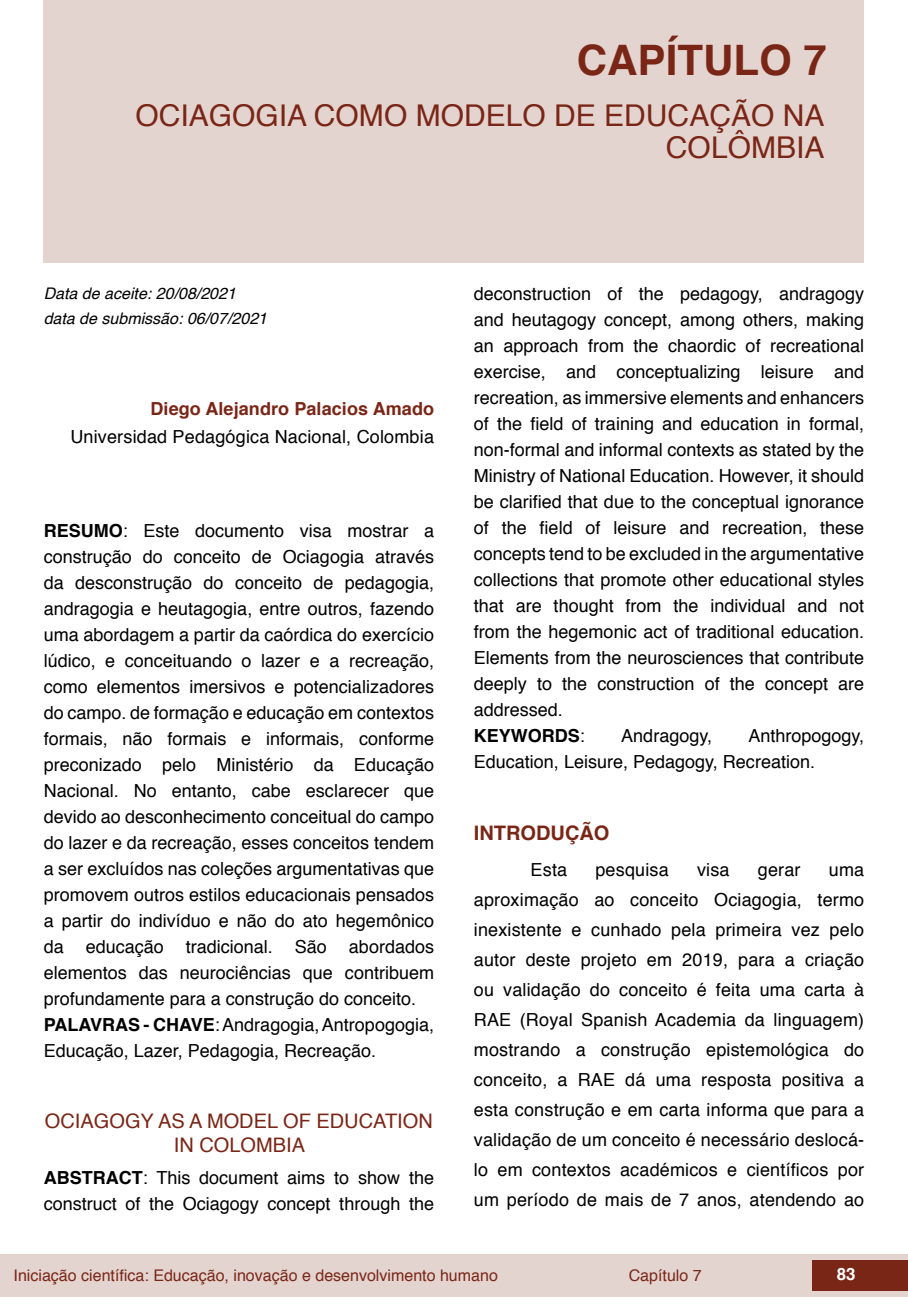
<style>
.page{position:relative;width:908px;height:1304px;background:#fff}
.page>*{position:absolute;margin:0;border:0;box-sizing:border-box;transform-origin:0 0}
.t1{font:700 42px "Helvetica";color:#7a2616}
.t2{font:30px/32px "Helvetica";color:#7a2616;text-align:right}
.t3{font:20px/24px "Helvetica";color:#7a2616;text-align:center}
.t4{font:700 20px "Helvetica";color:#7a2616}
.t5{font:18px/26px "Helvetica";color:#000}
.t6{font:700 18px "Helvetica";letter-spacing:.005em;color:#7a2616}
.t7{font:700 16.8px "Helvetica";color:#fff}
.t8{font:16px "Helvetica";color:#7a2616}
.t9{font:italic 16px "Helvetica";color:#000}
.s1{font-weight:700}
</style>
<div class="page">
<div style="left:0;top:1254px;width:906px;height:43px;background:#e4d4d0"></div>
<div style="left:812px;top:1261px;width:95px;height:30px;background:#7a2616"></div>
<div style="left:44px;top:0;width:819px;height:263px;background:#e4d4d0"></div>
<h1 class="t1" style="left:576px;top:26px;width:251px">CAPÍTULO 7</h1>
<h2 class="t2" style="left:135px;top:101px;width:690px">OCIAGOGIA COMO MODELO DE EDUCAÇÃO NA<br>COLÔMBIA</h2>
<p class="t9" style="left:44px;top:280px;width:194px">Data de aceite: 20/08/2021</p>
<p class="t9" style="left:44px;top:306px;width:225px">data de submissão: 06/07/2021</p>
<p class="t6" style="left:150px;top:395px;width:285px">Diego Alejandro Palacios Amado</p>
<p class="t5" style="left:70px;top:424px;width:365px">Universidad Pedagógica Nacional, Colombia</p>
<p class="t5" style="left:44px;top:518px;width:392px"><span class="s1">RESUMO</span>: Este documento visa mostrar a construção do conceito de Ociagogia através da desconstrução do conceito de pedagogia, andragogia e heutagogia, entre outros, fazendo uma abordagem a partir da caórdica do exercício lúdico, e conceituando o lazer e a recreação, como elementos imersivos e potencializadores do campo. de formação e educação em contextos formais, não formais e informais, conforme preconizado pelo Ministério da Educação Nacional. No entanto, cabe esclarecer que devido ao desconhecimento conceitual do campo do lazer e da recreação, esses conceitos tendem a ser excluídos nas coleções argumentativas que promovem outros estilos educacionais pensados a partir do indivíduo e não do ato hegemônico da educação tradicional. São abordados elementos das neurociências que contribuem profundamente para a construção do conceito.<br><span class="s1">PALAVRAS - CHAVE</span>: Andragogia, Antropogogia, Educação, Lazer, Pedagogia, Recreação.</p>
<p class="t3" style="left:45px;top:1110px;width:389px">OCIAGOGY AS A MODEL OF EDUCATION<br>IN COLOMBIA</p>
<p class="t5" style="left:44px;top:1165px;width:392px"><span class="s1">ABSTRACT</span>: This document aims to show the construct of the Ociagogy concept through the</p>
<p class="t5" style="left:473px;top:281px;width:392px">deconstruction of the pedagogy, andragogy and heutagogy concept, among others, making an approach from the chaordic of recreational exercise, and conceptualizing leisure and recreation, as immersive elements and enhancers of the field of training and education in formal, non-formal and informal contexts as stated by the Ministry of National Education. However, it should be clarified that due to the conceptual ignorance of the field of leisure and recreation, these concepts tend to be excluded in the argumentative collections that promote other educational styles that are thought from the individual and not from the hegemonic act of traditional education.<br>Elements from the neurosciences that contribute deeply to the construction of the concept are addressed.<br><span class="s1">KEYWORDS</span>:</p>
<p class="t5" style="left:473px;top:723px;width:392px;text-indent:274px">Anthropogogy,<br>Education, Leisure, Pedagogy, Recreation.</p>
<p class="t5" style="left:621px;top:723px;width:92px">Andragogy,</p>
<p class="t4" style="left:473px;top:817px;width:137px">INTRODUÇÃO</p>
<p class="t5" style="left:530px;top:857px;width:38px">Esta</p>
<p class="t5" style="left:595px;top:857px;width:75px">pesquisa</p>
<p class="t5" style="left:696px;top:857px;width:34px">visa</p>
<p class="t5" style="left:757px;top:857px;width:44px">gerar</p>
<p class="t5" style="left:473px;top:855px;width:392px;line-height:30px;text-align:justify;text-indent:355px">uma aproximação ao conceito Ociagogia, termo inexistente e cunhado pela primeira vez pelo autor deste projeto em 2019, para a criação ou validação do conceito é feita uma carta à RAE (Royal Spanish Academia da linguagem) mostrando a construção epistemológica do conceito, a RAE dá uma resposta positiva a esta construção e em carta informa que para a validação de um conceito é necessário deslocá&shy;lo em contextos académicos e científicos por um período de mais de 7 anos, atendendo ao</p>
<p class="t8" style="left:14px;top:1263px;width:485px">Iniciação científica: Educação, inovação e desenvolvimento humano</p>
<p class="t8" style="left:628px;top:1263px;width:74px">Capítulo 7</p>
<p class="t7" style="left:836px;top:1261px;width:20px">83</p>
</div>
